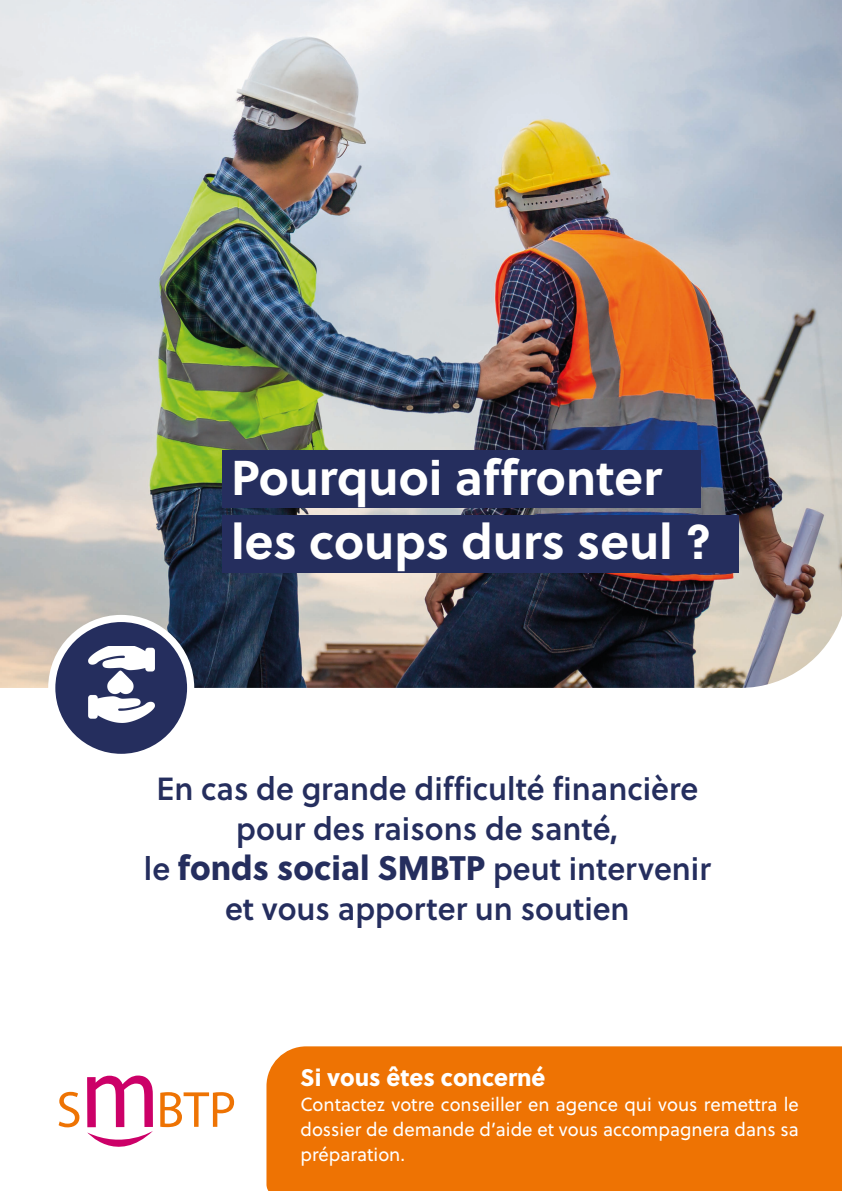
<style>
.page{position:relative;width:842px;height:1191px;background:#fff}
.page>*{position:absolute;margin:0;border:0;box-sizing:border-box;transform-origin:0 0}
.t1{font:51.1px "Myriad Pro";color:#ee7303}
.t2{font:700 48.8px "Soleil";color:#fff}
.t3{font:32px "Soleil Sb";color:#252e5e}
.t4{font:24px "Soleil Xb";color:#fff}
.t5{font:19px/25px "Soleil";color:#fff;text-align:justify}
.s1{font-family:"Soleil Xb";font-size:34px}
</style>
<div class="page">
<div style="left:266px;top:1046px;width:576px;height:145px;background:#ee7303"></div>
<img style="left:0;top:0;width:842px;height:688px">
<div style="left:52px;top:618px;width:139px;height:139px;background:#252e5e;border-radius:50%"></div>
<div style="left:48px;top:615px;width:146px;height:146px;border:7px solid #fff;border-radius:50%"></div>
<img style="left:88px;top:647px;width:66px;height:75px">
<svg style="left:87px;top:1075px;width:66px;height:72px"></svg>
<div style="left:223px;top:451px;width:478px;height:57px;background:#252e5e"></div>
<div style="left:223px;top:515px;width:516px;height:57px;background:#252e5e"></div>
<p class="t2" style="left:231px;top:440px;width:432px">Pourquoi affronter</p>
<p class="t2" style="left:231px;top:504px;width:482px">les coups durs seul ?</p>
<p class="t3" style="left:156px;top:764px;width:543px">En cas de grande difficulté financière</p>
<p class="t3" style="left:236px;top:804px;width:384px">pour des raisons de santé,</p>
<p class="t3" style="left:144px;top:844px;width:568px">le <span class="s1">fonds social SMBTP</span> peut intervenir</p>
<p class="t3" style="left:225px;top:884px;width:406px">et vous apporter un soutien</p>
<p class="t1" style="left:56px;top:1078px;width:27px">S</p>
<p class="t1" style="left:156px;top:1078px;width:81px">BTP</p>
<p class="t4" style="left:300px;top:1058px;width:246px">Si vous êtes concerné</p>
<p class="t5" style="left:300px;top:1091px;width:500px">Contactez votre conseiller en agence qui vous remettra le dossier de demande d’aide et vous accompagnera dans sa préparation.</p>
</div>
